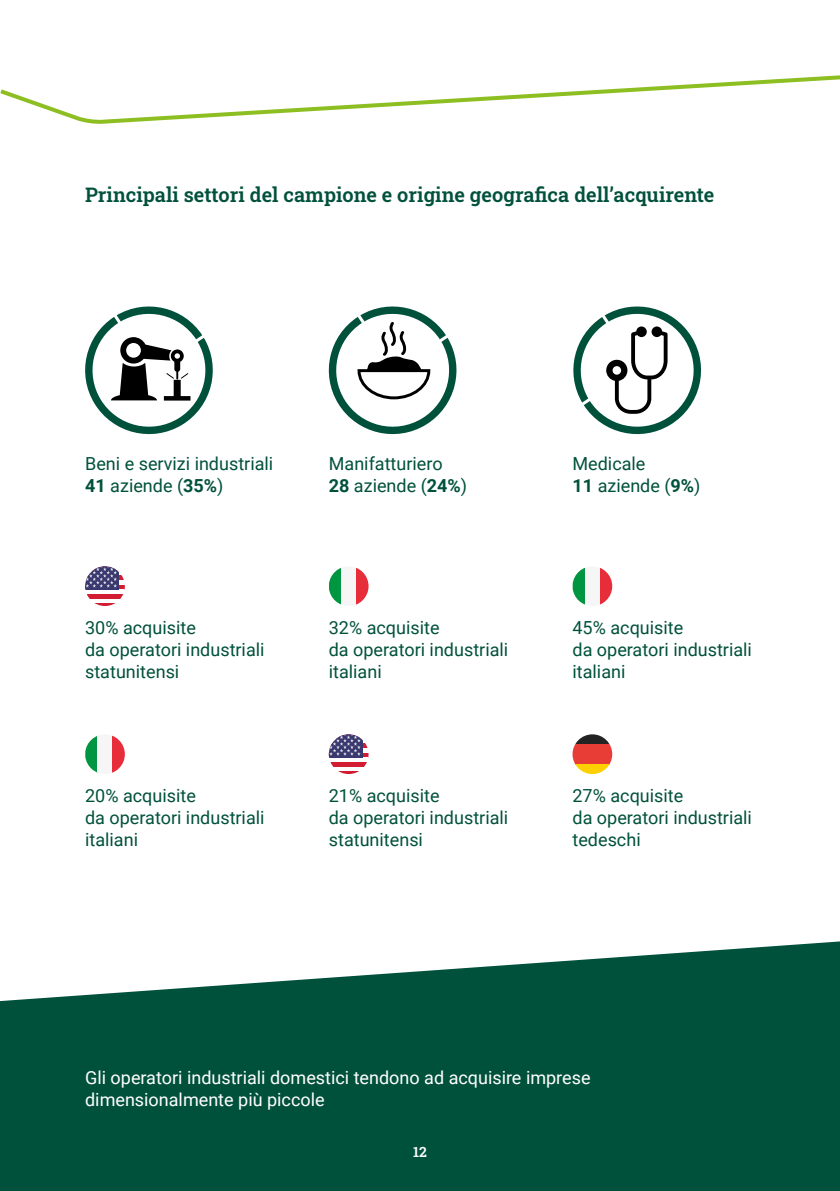
<style>
.page{position:relative;width:840px;height:1191px;background:#fff}
.page>*{position:absolute;margin:0;border:0;box-sizing:border-box;transform-origin:0 0}
.t1{font:600 20px "Roboto Slab";color:#00513b}
.t2{font:18px/22px "Roboto";color:#00513b}
.t3{font:18px/21.6px "Roboto";color:#fff}
.t4{font:600 14px "Roboto Slab";color:#fff}
.s1{font-weight:700}
</style>
<div class="page">
<svg style="left:85px;top:736px;width:12px;height:37px"></svg>
<div style="left:97px;top:734px;width:15px;height:40px;background:#f6f6f6"></div>
<svg style="left:112px;top:735px;width:13px;height:38px"></svg>
<svg style="left:119px;top:575px;width:5px;height:5px"></svg>
<div style="left:85px;top:584px;width:40px;height:5px;background:#d11c32"></div>
<div style="left:85px;top:594px;width:40px;height:5px;background:#d11c32"></div>
<hr style="left:85px;top:603px;width:40px;height:3px;background:#d11c32">
<svg style="left:85px;top:570px;width:34px;height:19px"></svg>
<svg style="left:85px;top:566px;width:32px;height:21px"></svg>
<svg style="left:329px;top:568px;width:12px;height:37px"></svg>
<div style="left:341px;top:566px;width:15px;height:40px;background:#f6f6f6"></div>
<svg style="left:356px;top:567px;width:12px;height:38px"></svg>
<svg style="left:362px;top:743px;width:6px;height:5px"></svg>
<svg style="left:362px;top:752px;width:6px;height:5px"></svg>
<div style="left:328px;top:762px;width:40px;height:5px;background:#d11c32"></div>
<hr style="left:328px;top:771px;width:40px;height:3px;background:#d11c32">
<svg style="left:328px;top:738px;width:34px;height:19px"></svg>
<svg style="left:328px;top:734px;width:32px;height:21px"></svg>
<svg style="left:572px;top:568px;width:12px;height:36px"></svg>
<div style="left:584px;top:566px;width:15px;height:40px;background:#f6f6f6"></div>
<svg style="left:600px;top:568px;width:12px;height:37px"></svg>
<svg style="left:575px;top:734px;width:35px;height:10px"></svg>
<div style="left:572px;top:744px;width:40px;height:20px;background:#e83c36"></div>
<svg style="left:575px;top:764px;width:35px;height:10px"></svg>
<svg style="left:85px;top:306px;width:128px;height:129px"></svg>
<svg style="left:573px;top:306px;width:128px;height:129px"></svg>
<svg style="left:328px;top:306px;width:129px;height:129px"></svg>
<svg style="left:0;top:941px;width:839px;height:250px;background:#1e6652"></svg>
<svg style="left:0;top:75px;width:839px;height:49px"></svg>
<p class="t1" style="left:85px;top:181px;width:630px">Principali settori del campione e origine geografica dell’acquirente</p>
<p class="t2" style="left:328px;top:452px;width:140px">Manifatturiero<br><span class="s1">28</span> aziende (<span class="s1">24%</span>)</p>
<p class="t2" style="left:85px;top:452px;width:189px">Beni e servizi industriali<br><span class="s1">41</span> aziende (<span class="s1">35%</span>)</p>
<p class="t2" style="left:572px;top:452px;width:129px">Medicale<br><span class="s1">11</span> aziende (<span class="s1">9%</span>)</p>
<p class="t2" style="left:85px;top:616px;width:181px">30% acquisite<br>da operatori industriali statunitensi</p>
<p class="t2" style="left:328px;top:616px;width:181px">32% acquisite<br>da operatori industriali italiani</p>
<p class="t2" style="left:85px;top:784px;width:181px">20% acquisite<br>da operatori industriali italiani</p>
<p class="t2" style="left:328px;top:784px;width:181px">21% acquisite<br>da operatori industriali statunitensi</p>
<p class="t2" style="left:572px;top:616px;width:181px">45% acquisite<br>da operatori industriali italiani</p>
<p class="t2" style="left:572px;top:784px;width:181px">27% acquisite<br>da operatori industriali tedeschi</p>
<p class="t3" style="left:85px;top:1066px;width:506px">Gli operatori industriali domestici tendono ad acquisire imprese dimensionalmente più piccole</p>
<p class="t4" style="left:413px;top:1141px;width:15px">12</p>
</div>
